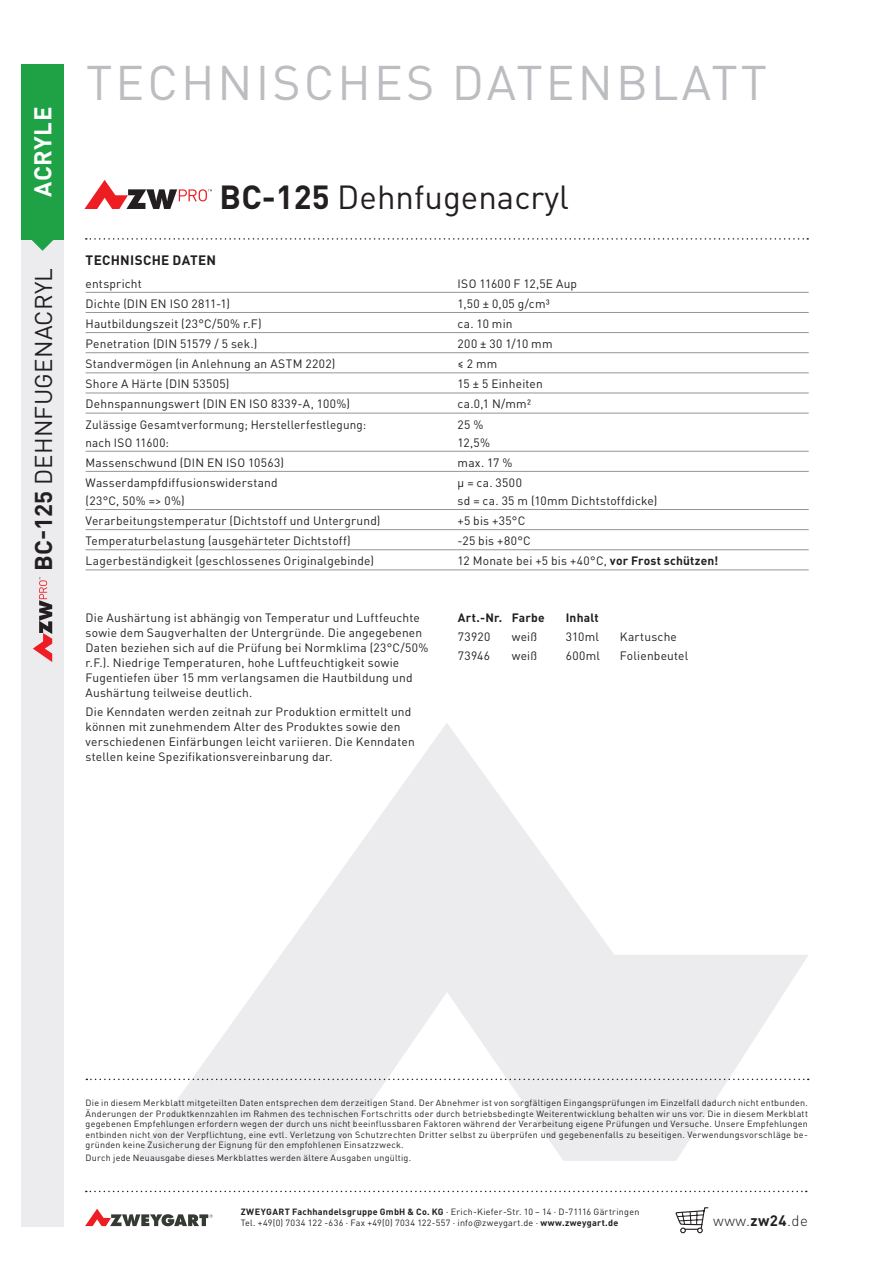
<style>
.page{position:relative;width:893px;height:1263px;background:#fff}
.page>*{position:absolute;margin:0;border:0;box-sizing:border-box;transform-origin:0 0}
.t1{font:48px "DIN Pro";letter-spacing:.065em;color:#bcbdc0}
.t2{font:33px "DIN Pro";color:#231f20}
.t3{font:24px "DIN Pro";letter-spacing:.01em;color:#231f20}
.t4{font:700 24px "DIN Pro";letter-spacing:.02em;color:#fff}
.t5{font:300 15px "DIN Pro";color:#231f20}
.t6{font:700 13.5px "DIN Pro";letter-spacing:.02em;color:#231f20}
.t7{font:12px/15px "DIN Pro";letter-spacing:.015em;color:#231f20}
.t8{font:700 12px "DIN Pro";letter-spacing:.015em;color:#231f20}
.t9{font:9px/10.5px "DIN Pro";letter-spacing:.025em;color:#231f20}
.s1{font-weight:700}
</style>
<div class="page">
<svg style="left:133px;top:723px;width:676px;height:438px"></svg>
<svg style="left:86px;top:1191px;width:721px;height:1px"></svg>
<svg style="left:85px;top:1209px;width:128px;height:17px"></svg>
<svg style="left:675px;top:1207px;width:34px;height:27px"></svg>
<div style="left:21px;top:64px;width:43px;height:1162px;background:#ececee"></div>
<svg style="left:86px;top:238px;width:722px;height:2px"></svg>
<svg style="left:32px;top:240px;width:22px;height:11px"></svg>
<div style="left:21px;top:64px;width:43px;height:176px;background:#1fa245"></div>
<svg style="left:86px;top:1079px;width:723px;height:1px"></svg>
<hr style="left:86px;top:292px;width:723px;height:1px;background:#939598">
<hr style="left:86px;top:312px;width:723px;height:1px;background:#939598">
<hr style="left:86px;top:332px;width:723px;height:1px;background:#939598">
<hr style="left:86px;top:352px;width:723px;height:1px;background:#939598">
<hr style="left:86px;top:372px;width:723px;height:1px;background:#939598">
<hr style="left:86px;top:393px;width:723px;height:1px;background:#939598">
<hr style="left:86px;top:413px;width:723px;height:1px;background:#939598">
<hr style="left:86px;top:451px;width:723px;height:1px;background:#939598">
<hr style="left:86px;top:471px;width:723px;height:1px;background:#939598">
<hr style="left:86px;top:509px;width:723px;height:1px;background:#939598">
<hr style="left:86px;top:529px;width:723px;height:1px;background:#939598">
<hr style="left:86px;top:549px;width:723px;height:1px;background:#939598">
<hr style="left:86px;top:569px;width:723px;height:1px;background:#939598">
<svg style="left:84px;top:180px;width:128px;height:29px"></svg>
<svg style="left:33px;top:577px;width:19px;height:85px"></svg>
<h3 class="t4" style="left:23px;top:197px;width:91px;rotate:-90deg">ACRYLE</h3>
<h3 class="t3" style="left:25px;top:571px;width:305px;rotate:-90deg"><span class="s1">BC-125</span> DEHNFUGENACRYL</h3>
<h1 class="t1" style="left:86px;top:45px;width:683px">TECHNISCHES DATENBLATT</h1>
<h2 class="t2" style="left:220px;top:171px;width:351px"><span class="s1">BC-125</span> Dehnfugenacryl</h2>
<p class="t6" style="left:86px;top:249px;width:132px">TECHNISCHE DATEN</p>
<p class="t7" style="left:86px;top:275px;width:58px">entspricht</p>
<p class="t7" style="left:458px;top:275px;width:121px">ISO 11600 F 12,5E Aup</p>
<p class="t7" style="left:86px;top:295px;width:146px">Dichte (DIN EN ISO 2811-1)</p>
<p class="t7" style="left:458px;top:295px;width:94px">1,50 ± 0,05 g/cm³</p>
<p class="t7" style="left:86px;top:315px;width:178px">Hautbildungszeit (23°C/50% r.F)</p>
<p class="t7" style="left:458px;top:315px;width:56px">ca. 10 min</p>
<p class="t7" style="left:86px;top:335px;width:173px">Penetration (DIN 51579 / 5 sek.)</p>
<p class="t7" style="left:458px;top:335px;width:96px">200 ± 30 1/10 mm</p>
<p class="t7" style="left:86px;top:355px;width:251px">Standvermögen (in Anlehnung an ASTM 2202)</p>
<p class="t7" style="left:458px;top:355px;width:41px">≤ 2 mm</p>
<p class="t7" style="left:86px;top:375px;width:145px">Shore A Härte (DIN 53505)</p>
<p class="t7" style="left:458px;top:375px;width:87px">15 ± 5 Einheiten</p>
<p class="t7" style="left:86px;top:395px;width:266px">Dehnspannungswert (DIN EN ISO 8339-A, 100%)</p>
<p class="t7" style="left:458px;top:395px;width:75px">ca.0,1 N/mm²</p>
<p class="t7" style="left:86px;top:416px;width:282px">Zulässige Gesamtverformung; Herstellerfestlegung:</p>
<p class="t7" style="left:458px;top:416px;width:27px">25 %</p>
<p class="t7" style="left:86px;top:434px;width:85px">nach ISO 11600:</p>
<p class="t7" style="left:458px;top:434px;width:34px">12,5%</p>
<p class="t7" style="left:86px;top:454px;width:200px">Massenschwund (DIN EN ISO 10563)</p>
<p class="t7" style="left:458px;top:454px;width:56px">max. 17 %</p>
<p class="t7" style="left:86px;top:474px;width:194px">Wasserdampfdiffusionswiderstand</p>
<p class="t7" style="left:458px;top:474px;width:66px">μ = ca. 3500</p>
<p class="t7" style="left:86px;top:492px;width:101px">(23°C, 50% =&gt; 0%)</p>
<p class="t7" style="left:458px;top:492px;width:201px">sd = ca. 35 m (10mm Dichtstoffdicke)</p>
<p class="t7" style="left:86px;top:512px;width:296px">Verarbeitungstemperatur (Dichtstoff und Untergrund)</p>
<p class="t7" style="left:458px;top:512px;width:69px">+5 bis +35°C</p>
<p class="t7" style="left:86px;top:532px;width:267px">Temperaturbelastung (ausgehärteter Dichtstoff)</p>
<p class="t7" style="left:458px;top:532px;width:75px">-25 bis +80°C</p>
<p class="t7" style="left:86px;top:552px;width:290px">Lagerbeständigkeit (geschlossenes Originalgebinde)</p>
<p class="t7" style="left:458px;top:552px;width:262px">12 Monate bei +5 bis +40°C, <span class="s1">vor Frost schützen!</span></p>
<p class="t7" style="left:86px;top:608px;width:344px">Die Aushärtung ist abhängig von Temperatur und Luftfeuchte sowie dem Saugverhalten der Untergründe. Die angegebenen Daten beziehen sich auf die Prüfung bei Normklima (23°C/50% r.F.). Niedrige Temperaturen, hohe Luftfeuchtigkeit sowie Fugentiefen über 15 mm verlangsamen die Hautbildung und Aushärtung teilweise deutlich.</p>
<p class="t7" style="left:86px;top:703px;width:331px">Die Kenndaten werden zeitnah zur Produktion ermittelt und können mit zunehmendem Alter des Produktes sowie den verschiedenen Einfärbungen leicht variieren. Die Kenndaten stellen keine Spezifikationsvereinbarung dar.</p>
<p class="t8" style="left:458px;top:607px;width:88px">Art.-Nr. Farbe</p>
<p class="t8" style="left:566px;top:607px;width:34px">Inhalt</p>
<p class="t7" style="left:458px;top:628px;width:34px">73920</p>
<p class="t7" style="left:512px;top:628px;width:27px">weiß</p>
<p class="t7" style="left:566px;top:628px;width:35px">310ml</p>
<p class="t7" style="left:620px;top:628px;width:59px">Kartusche</p>
<p class="t7" style="left:458px;top:647px;width:34px">73946</p>
<p class="t7" style="left:512px;top:647px;width:27px">weiß</p>
<p class="t7" style="left:566px;top:647px;width:36px">600ml</p>
<p class="t7" style="left:620px;top:647px;width:70px">Folienbeutel</p>
<p class="t9" style="left:86px;top:1097px;width:724px;text-align:justify">Die in diesem Merkblatt mitgeteilten Daten entsprechen dem derzeitigen Stand. Der Abnehmer ist von sorgfältigen Eingangsprüfungen im Einzelfall dadurch nicht entbunden.<br>Änderungen der Produktkennzahlen im Rahmen des technischen Fortschritts oder durch betriebsbedingte Weiterentwicklung behalten wir uns vor. Die in diesem Merkblatt gegebenen Empfehlungen erfordern wegen der durch uns nicht beeinflussbaren Faktoren während der Verarbeitung eigene Prüfungen und Versuche. Unsere Empfehlungen entbinden nicht von der Verpflichtung, eine evtl. Verletzung von Schutzrechten Dritter selbst zu überprüfen und gegebenenfalls zu beseitigen. Verwendungsvorschläge be&shy;gründen keine Zusicherung der Eignung für den empfohlenen Einsatzzweck.</p>
<p class="t9" style="left:86px;top:1151px;width:327px">Durch jede Neuausgabe dieses Merkblattes werden ältere Ausgaben ungültig.</p>
<p class="t9" style="left:241px;top:1206px;width:400px"><span class="s1">ZWEYGART Fachhandelsgruppe GmbH &amp; Co. KG</span> · Erich-Kiefer-Str. 10 – 14 · D-71116 Gärtringen<br>Tel. +49(0) 7034 122 -636 · Fax +49(0) 7034 122-557 · info@zweygart.de · <span class="s1">www.zweygart.de</span></p>
<p class="t5" style="left:713px;top:1209px;width:96px">www.<span class="s1">zw24</span>.de</p>
</div>
